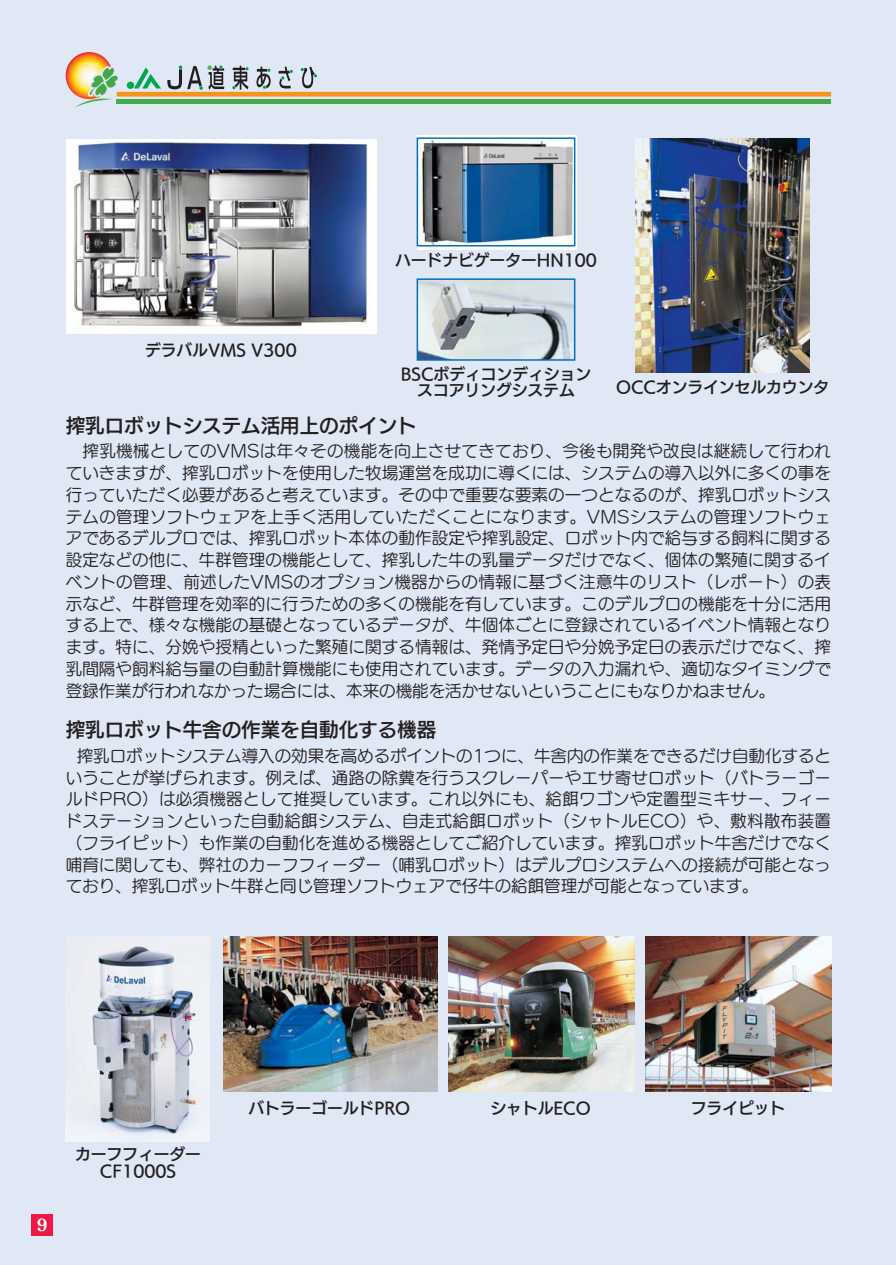
<style>
.page{position:relative;width:896px;height:1265px;background:#e0e7f5}
.page>*{position:absolute;margin:0;border:0;box-sizing:border-box;transform-origin:0 0}
.t1{font:19.5px "UD Kakugo Large Pro DB 90 pv RKSJ H";color:#231f20}
.t2{font:16.5px/21.8px "UD Marugo Large Pro M 90 pv RKSJ H";color:#231f20;text-align:justify}
.t3{font:16.5px "Matisse Pro EB 90 pv RKSJ H";color:#fff}
.t4{font:15.75px/16.5px "UD Kakugo Large Pro DB 90 pv RKSJ H";color:#231f20;text-align:center}
</style>
<div class="page">
<svg style="left:66px;top:52px;width:52px;height:56px"></svg>
<div style="left:117px;top:99px;width:714px;height:5px;background:#41ad49"></div>
<div style="left:117px;top:92px;width:714px;height:5px;background:#f7931d"></div>
<svg style="left:134px;top:67px;width:27px;height:21px"></svg>
<div style="left:127px;top:82px;width:7px;height:7px;background:#00a650;border-radius:50%"></div>
<svg style="left:167px;top:65px;width:57px;height:25px"></svg>
<svg style="left:232px;top:66px;width:17px;height:24px"></svg>
<svg style="left:256px;top:67px;width:15px;height:22px"></svg>
<svg style="left:279px;top:66px;width:14px;height:22px"></svg>
<svg style="left:301px;top:67px;width:16px;height:21px"></svg>
<div style="left:32px;top:1214px;width:21px;height:21px;background:#ed1846"></div>
<img style="left:635px;top:138px;width:175px;height:234px">
<img style="left:418px;top:136px;width:159px;height:114px">
<img style="left:66px;top:140px;width:310px;height:194px">
<div style="left:417px;top:137px;width:158px;height:109px;border:2px solid #0071bc"></div>
<img style="left:420px;top:281px;width:152px;height:77px">
<div style="left:417px;top:278px;width:158px;height:83px;border:2px solid #0071bc"></div>
<img style="left:66px;top:936px;width:143px;height:205px">
<img style="left:223px;top:936px;width:214px;height:155px">
<img style="left:448px;top:936px;width:186px;height:155px">
<img style="left:645px;top:936px;width:186px;height:155px">
<p class="t4" style="left:145px;top:344px;width:153px">デラバルVMS V300</p>
<p class="t4" style="left:395px;top:254px;width:203px">ハードナビゲーターHN100</p>
<p class="t4" style="left:401px;top:368px;width:192px">BSCボディコンディションスコアリングシステム</p>
<p class="t4" style="left:616px;top:381px;width:215px">OCCオンラインセルカウンタ</p>
<p class="t1" style="left:66px;top:418px;width:353px">搾乳ロボットシステム活用上のポイント</p>
<p class="t2" style="left:66px;top:442px;width:767px">　搾乳機械としてのVMSは年々その機能を向上させてきており、今後も開発や改良は継続して行われていきますが、搾乳ロボットを使用した牧場運営を成功に導くには、システムの導入以外に多くの事を行っていただく必要があると考えています。その中で重要な要素の一つとなるのが、搾乳ロボットシステムの管理ソフトウェアを上手く活用していただくことになります。VMSシステムの管理ソフトウェアであるデルプロでは、搾乳ロボット本体の動作設定や搾乳設定、ロボット内で給与する飼料に関する設定などの他に、牛群管理の機能として、搾乳した牛の乳量データだけでなく、個体の繁殖に関するイベントの管理、前述したVMSのオプション機器からの情報に基づく注意牛のリスト（レポート）の表示など、牛群管理を効率的に行うための多くの機能を有しています。このデルプロの機能を十分に活用する上で、様々な機能の基礎となっているデータが、牛個体ごとに登録されているイベント情報となります。特に、分娩や授精といった繁殖に関する情報は、発情予定日や分娩予定日の表示だけでなく、搾乳間隔や飼料給与量の自動計算機能にも使用されています。データの入力漏れや、適切なタイミングで登録作業が行われなかった場合には、本来の機能を活かせないということにもなりかねません。</p>
<p class="t1" style="left:66px;top:722px;width:372px">搾乳ロボット牛舎の作業を自動化する機器</p>
<p class="t2" style="left:66px;top:747px;width:767px;text-indent:11px">搾乳ロボットシステム導入の効果を高めるポイントの1つに、牛舎内の作業をできるだけ自動化するということが挙げられます。例えば、通路の除糞を行うスクレーパーやエサ寄せロボット（バトラーゴールドPRO）は必須機器として推奨しています。これ以外にも、給餌ワゴンや定置型ミキサー、フィードステーションといった自動給餌システム、自走式給餌ロボット（シャトルECO）や、敷料散布装置（フライピット）も作業の自動化を進める機器としてご紹介しています。搾乳ロボット牛舎だけでなく哺育に関しても、弊社のカーフフィーダー（哺乳ロボット）はデルプロシステムへの接続が可能となっており、搾乳ロボット牛群と同じ管理ソフトウェアで仔牛の給餌管理が可能となっています。</p>
<p class="t3" style="left:37px;top:1218px;width:12px">9</p>
<p class="t4" style="left:75px;top:1148px;width:127px">カーフフィーダー<br>CF1000S</p>
<p class="t4" style="left:248px;top:1102px;width:163px">バトラーゴールドPRO</p>
<p class="t4" style="left:491px;top:1102px;width:102px">シャトルECO</p>
<p class="t4" style="left:691px;top:1102px;width:96px">フライピット</p>
</div>
